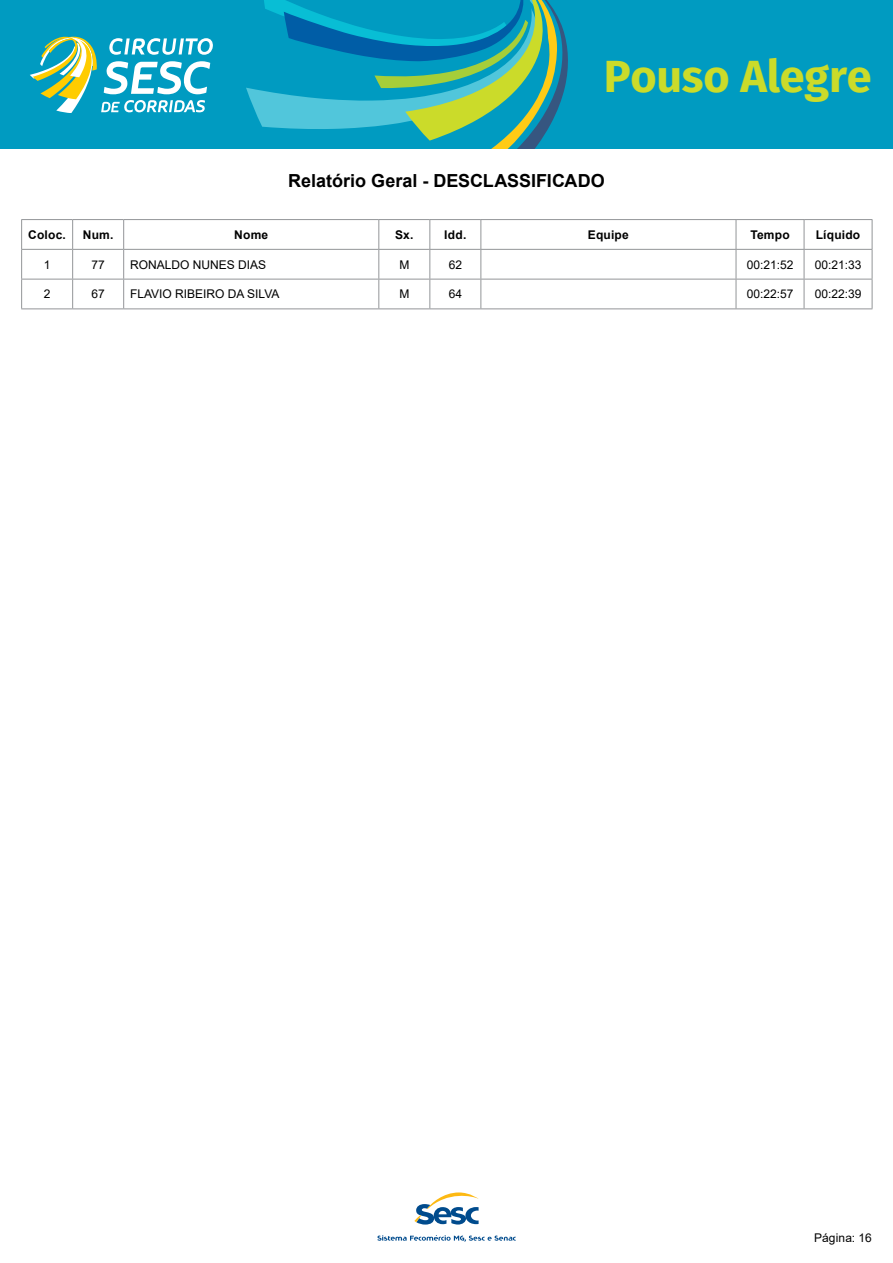
<style>
.page{position:relative;width:893px;height:1263px;background:#fff}
.page>*{position:absolute;margin:0;border:0;box-sizing:border-box;transform-origin:0 0}
.t1{font:700 45px "Fira Sans";letter-spacing:-.005em;color:#cbdb2a}
.t2{font:700 18px "Arial";color:#000}
.t3{font:12px "Arial";color:#000}
.t4{font:700 12px "Arial";letter-spacing:.015em;color:#000}
</style>
<div class="page">
<div style="left:0;top:0;width:893px;height:149px;background:#009bc1"></div>
<svg style="left:246px;top:0;width:322px;height:149px"></svg>
<svg style="left:414px;top:1192px;width:65px;height:32px"></svg>
<svg style="left:377px;top:1235px;width:139px;height:7px"></svg>
<svg style="left:30px;top:36px;width:183px;height:77px"></svg>
<hr style="left:21px;top:219px;width:52px;height:1px;background:#939598">
<hr style="left:73px;top:219px;width:51px;height:1px;background:#939598">
<hr style="left:124px;top:219px;width:255px;height:1px;background:#939598">
<hr style="left:379px;top:219px;width:51px;height:1px;background:#939598">
<hr style="left:430px;top:219px;width:51px;height:1px;background:#939598">
<hr style="left:481px;top:219px;width:255px;height:1px;background:#939598">
<hr style="left:736px;top:219px;width:68px;height:1px;background:#939598">
<hr style="left:804px;top:219px;width:68px;height:1px;background:#939598">
<hr style="left:21px;top:249px;width:52px;height:1px;background:#939598">
<hr style="left:73px;top:249px;width:51px;height:1px;background:#939598">
<hr style="left:124px;top:249px;width:255px;height:1px;background:#939598">
<hr style="left:379px;top:249px;width:51px;height:1px;background:#939598">
<hr style="left:430px;top:249px;width:51px;height:1px;background:#939598">
<hr style="left:481px;top:249px;width:255px;height:1px;background:#939598">
<hr style="left:736px;top:249px;width:68px;height:1px;background:#939598">
<hr style="left:804px;top:249px;width:68px;height:1px;background:#939598">
<hr style="left:21px;top:279px;width:52px;height:1px;background:#939598">
<svg style="left:21px;top:220px;width:1px;height:88px"></svg>
<hr style="left:73px;top:279px;width:51px;height:1px;background:#939598">
<svg style="left:72px;top:220px;width:1px;height:88px"></svg>
<hr style="left:124px;top:279px;width:255px;height:1px;background:#939598">
<svg style="left:123px;top:220px;width:1px;height:88px"></svg>
<hr style="left:379px;top:279px;width:51px;height:1px;background:#939598">
<svg style="left:378px;top:220px;width:1px;height:88px"></svg>
<hr style="left:430px;top:279px;width:51px;height:1px;background:#939598">
<svg style="left:429px;top:220px;width:1px;height:88px"></svg>
<hr style="left:481px;top:279px;width:255px;height:1px;background:#939598">
<svg style="left:480px;top:220px;width:1px;height:88px"></svg>
<hr style="left:736px;top:279px;width:68px;height:1px;background:#939598">
<svg style="left:736px;top:220px;width:1px;height:88px"></svg>
<hr style="left:804px;top:279px;width:68px;height:1px;background:#939598">
<svg style="left:804px;top:220px;width:1px;height:88px"></svg>
<svg style="left:872px;top:220px;width:1px;height:88px"></svg>
<hr style="left:21px;top:308px;width:52px;height:1px;background:#939598">
<hr style="left:73px;top:308px;width:51px;height:1px;background:#939598">
<hr style="left:124px;top:308px;width:255px;height:1px;background:#939598">
<hr style="left:379px;top:308px;width:51px;height:1px;background:#939598">
<hr style="left:430px;top:308px;width:51px;height:1px;background:#939598">
<hr style="left:481px;top:308px;width:255px;height:1px;background:#939598">
<hr style="left:736px;top:308px;width:68px;height:1px;background:#939598">
<hr style="left:804px;top:308px;width:68px;height:1px;background:#939598">
<h1 class="t1" style="left:604px;top:45px;width:269px">Pouso Alegre</h1>
<h2 class="t2" style="left:288px;top:168px;width:318px">Relatório Geral - DESCLASSIFICADO</h2>
<p class="t4" style="left:28px;top:226px;width:39px">Coloc.</p>
<p class="t4" style="left:83px;top:226px;width:32px">Num.</p>
<p class="t4" style="left:234px;top:226px;width:36px">Nome</p>
<p class="t4" style="left:395px;top:226px;width:20px">Sx.</p>
<p class="t4" style="left:444px;top:226px;width:24px">Idd.</p>
<p class="t4" style="left:588px;top:226px;width:42px">Equipe</p>
<p class="t4" style="left:750px;top:226px;width:41px">Tempo</p>
<p class="t4" style="left:816px;top:226px;width:46px">Líquido</p>
<p class="t3" style="left:44px;top:256px;width:8px">1</p>
<p class="t3" style="left:91px;top:256px;width:15px">77</p>
<p class="t3" style="left:130px;top:256px;width:138px">RONALDO NUNES DIAS</p>
<p class="t3" style="left:399px;top:256px;width:11px">M</p>
<p class="t3" style="left:449px;top:256px;width:15px">62</p>
<p class="t3" style="left:747px;top:256px;width:48px">00:21:52</p>
<p class="t3" style="left:815px;top:256px;width:48px">00:21:33</p>
<p class="t3" style="left:44px;top:286px;width:8px">2</p>
<p class="t3" style="left:91px;top:286px;width:15px">67</p>
<p class="t3" style="left:130px;top:286px;width:151px">FLAVIO RIBEIRO DA SILVA</p>
<p class="t3" style="left:399px;top:286px;width:11px">M</p>
<p class="t3" style="left:449px;top:286px;width:15px">64</p>
<p class="t3" style="left:747px;top:286px;width:48px">00:22:57</p>
<p class="t3" style="left:815px;top:286px;width:48px">00:22:39</p>
<p class="t3" style="left:814px;top:1229px;width:59px">Página: 16</p>
</div>
